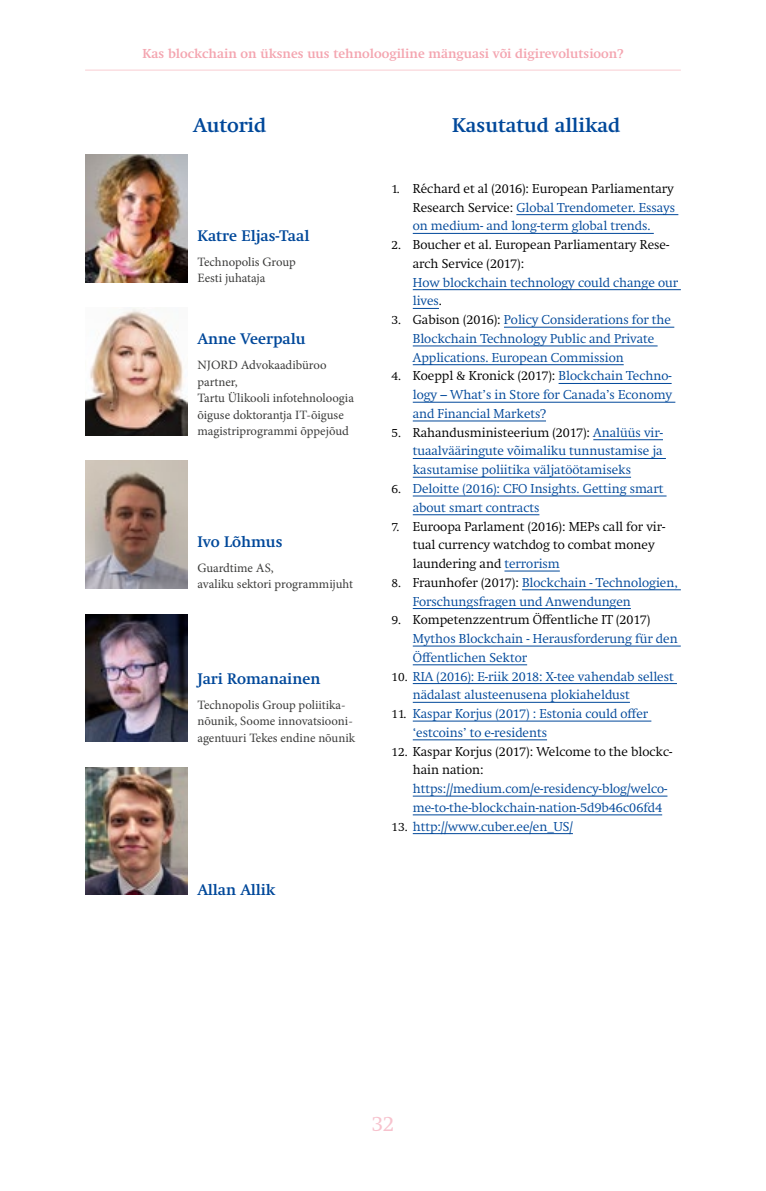
<style>
.page{position:relative;width:766px;height:1191px;background:#fff}
.page>*{position:absolute;margin:0;border:0;box-sizing:border-box;transform-origin:0 0}
.t1{font:300 21px "Swift";color:#f7c2cd}
.t2{font:700 19.5px "Swift";color:#00489a}
.t3{font:700 15px "Swift";color:#00489a}
.t4{font:300 12.75px/18.8px "Swift";color:#00489a}
.t5{font:12.75px/16.5px "Minion Pro";letter-spacing:-.005em;color:#3c3c3b}
.t6{font:300 12.75px/18.8px "Swift";color:#000}
.t7{font:700 12.75px "Swift";color:#f4a5b0}
.s1{font-size:12px;color:#000}
.s2{color:#000}
.s3{font-size:12px}
.s4{color:#00489a}
</style>
<div class="page">
<hr style="left:85px;top:69px;width:595px;height:2px;background:#fbdee1">
<img style="left:85px;top:155px;width:102px;height:127px">
<img style="left:85px;top:308px;width:102px;height:127px">
<img style="left:85px;top:461px;width:102px;height:127px">
<img style="left:85px;top:614px;width:102px;height:127px">
<img style="left:85px;top:767px;width:102px;height:127px">
<hr style="left:516px;top:214px;width:162px;height:1px;background:#00489a">
<hr style="left:412px;top:233px;width:241px;height:1px;background:#00489a">
<hr style="left:412px;top:289px;width:268px;height:1px;background:#00489a">
<svg style="left:412px;top:308px;width:27px;height:1px"></svg>
<hr style="left:504px;top:327px;width:170px;height:1px;background:#00489a">
<hr style="left:412px;top:345px;width:245px;height:1px;background:#00489a">
<hr style="left:412px;top:364px;width:211px;height:1px;background:#00489a">
<hr style="left:558px;top:383px;width:113px;height:1px;background:#00489a">
<hr style="left:412px;top:402px;width:263px;height:1px;background:#00489a">
<hr style="left:412px;top:420px;width:134px;height:1px;background:#00489a">
<hr style="left:593px;top:439px;width:69px;height:1px;background:#00489a">
<hr style="left:412px;top:458px;width:253px;height:1px;background:#00489a">
<hr style="left:412px;top:477px;width:219px;height:1px;background:#00489a">
<hr style="left:412px;top:495px;width:254px;height:1px;background:#00489a">
<hr style="left:412px;top:514px;width:127px;height:1px;background:#00489a">
<hr style="left:504px;top:570px;width:55px;height:1px;background:#00489a">
<hr style="left:522px;top:589px;width:158px;height:1px;background:#00489a">
<hr style="left:412px;top:608px;width:218px;height:1px;background:#00489a">
<hr style="left:412px;top:645px;width:268px;height:1px;background:#00489a">
<hr style="left:412px;top:664px;width:115px;height:1px;background:#00489a">
<hr style="left:412px;top:683px;width:264px;height:1px;background:#00489a">
<hr style="left:412px;top:702px;width:217px;height:1px;background:#00489a">
<hr style="left:412px;top:720px;width:239px;height:1px;background:#00489a">
<hr style="left:412px;top:739px;width:135px;height:1px;background:#00489a">
<hr style="left:412px;top:795px;width:255px;height:1px;background:#00489a">
<hr style="left:412px;top:814px;width:250px;height:1px;background:#00489a">
<hr style="left:412px;top:833px;width:160px;height:1px;background:#00489a">
<p class="t7" style="left:143px;top:46px;width:482px">Kas blockchain on üksnes uus tehnoloogiline mänguasi või digirevolutsioon?</p>
<h2 class="t2" style="left:193px;top:113px;width:75px">Autorid</h2>
<p class="t3" style="left:197px;top:226px;width:113px">Katre Eljas-Taal</p>
<p class="t5" style="left:197px;top:253px;width:100px">Technopolis Group<br>Eesti juhataja</p>
<p class="t3" style="left:197px;top:330px;width:109px">Anne Veerpalu</p>
<p class="t5" style="left:197px;top:357px;width:158px">NJORD Advokaadibüroo partner,<br>Tartu Ülikooli infotehnoloogia õiguse doktorantja IT-õiguse magistriprogrammi õppejõud</p>
<p class="t3" style="left:197px;top:532px;width:86px">Ivo Lõhmus</p>
<p class="t5" style="left:197px;top:560px;width:157px">Guardtime AS,<br>avaliku sektori programmijuht</p>
<p class="t3" style="left:197px;top:669px;width:124px">Jari Romanainen</p>
<p class="t5" style="left:197px;top:696px;width:159px">Technopolis Group poliitika&shy;nõunik, Soome innovatsiooni&shy;agentuuri Tekes endine nõunik</p>
<p class="t3" style="left:197px;top:880px;width:79px">Allan Allik</p>
<h2 class="t2" style="left:452px;top:113px;width:170px">Kasutatud allikad</h2>
<p class="t4" style="left:412px;top:179px;width:264px;text-align:justify;text-indent:-21px"><span class="s1">1.</span> <span class="s2">Réchard et al (2016): European Parliamentary Research Service:</span> Global Trendometer. Essays on medium- and long-term global trends.</p>
<p class="t6" style="left:412px;top:235px;width:258px;text-indent:-21px"><span class="s3">2.</span> Boucher et al. European Parliamentary Rese&shy;arch Service (2017):</p>
<p class="t4" style="left:412px;top:273px;width:267px">How blockchain technology could change our lives<span class="s2">.</span></p>
<p class="t4" style="left:412px;top:310px;width:260px;text-indent:-21px"><span class="s1">3.</span> <span class="s2">Gabison (2016):</span> Policy Considerations for the<br>Blockchain Technology Public and Private<br>Applications. European Commission</p>
<p class="t4" style="left:412px;top:367px;width:261px;text-align:justify;text-indent:-21px"><span class="s1">4.</span> <span class="s2">Koeppl &amp; Kronick (2017):</span> Blockchain Techno&shy;logy – What’s in Store for Canada’s Economy and Financial Markets?</p>
<p class="t4" style="left:412px;top:423px;width:252px;text-align:justify;text-indent:-21px"><span class="s1">5.</span> <span class="s2">Rahandusministeerium (2017):</span> Analüüs vir&shy;tuaalvääringute võimaliku tunnustamise ja kasutamise poliitika väljatöötamiseks</p>
<p class="t4" style="left:412px;top:479px;width:252px;text-indent:-21px"><span class="s1">6.</span> Deloitte (2016): CFO Insights. Getting smart about smart contracts</p>
<p class="t6" style="left:412px;top:517px;width:254px;text-indent:-21px"><span class="s3">7.</span> Euroopa Parlament (2016): MEPs call for vir&shy;tual currency watchdog to combat money laundering and <span class="s4">terrorism</span></p>
<p class="t4" style="left:412px;top:573px;width:266px;text-indent:-21px"><span class="s1">8.</span> <span class="s2">Fraunhofer (2017):</span> Blockchain - Technologien,<br>Forschungsfragen und Anwendungen</p>
<p class="t4" style="left:412px;top:610px;width:266px;text-indent:-21px"><span class="s1">9.</span> <span class="s2">Kompetenzzentrum Öffentliche IT (2017)<br></span>Mythos Blockchain - Herausforderung für den<br>Öffentlichen Sektor</p>
<p class="t4" style="left:412px;top:667px;width:262px;text-indent:-21px"><span class="s1">10.</span> RIA (2016): E-riik 2018: X-tee vahendab sellest nädalast alusteenusena plokiaheldust</p>
<p class="t4" style="left:412px;top:704px;width:237px;text-indent:-21px"><span class="s1">11.</span> Kaspar Korjus (2017) : Estonia could offer ‘estcoins’ to e-residents</p>
<p class="t6" style="left:412px;top:742px;width:261px;text-indent:-21px"><span class="s3">12.</span> Kaspar Korjus (2017): Welcome to the blockc&shy;hain nation:</p>
<p class="t4" style="left:412px;top:779px;width:256px">https://medium.com/e-residency-blog/welco&shy;me-to-the-blockchain-nation-5d9b46c06fd4</p>
<p class="t4" style="left:391px;top:817px;width:183px"><span class="s1">13.</span> http://www.cuber.ee/en_US/</p>
<h1 class="t1" style="left:371px;top:1111px;width:25px">32</h1>
</div>
